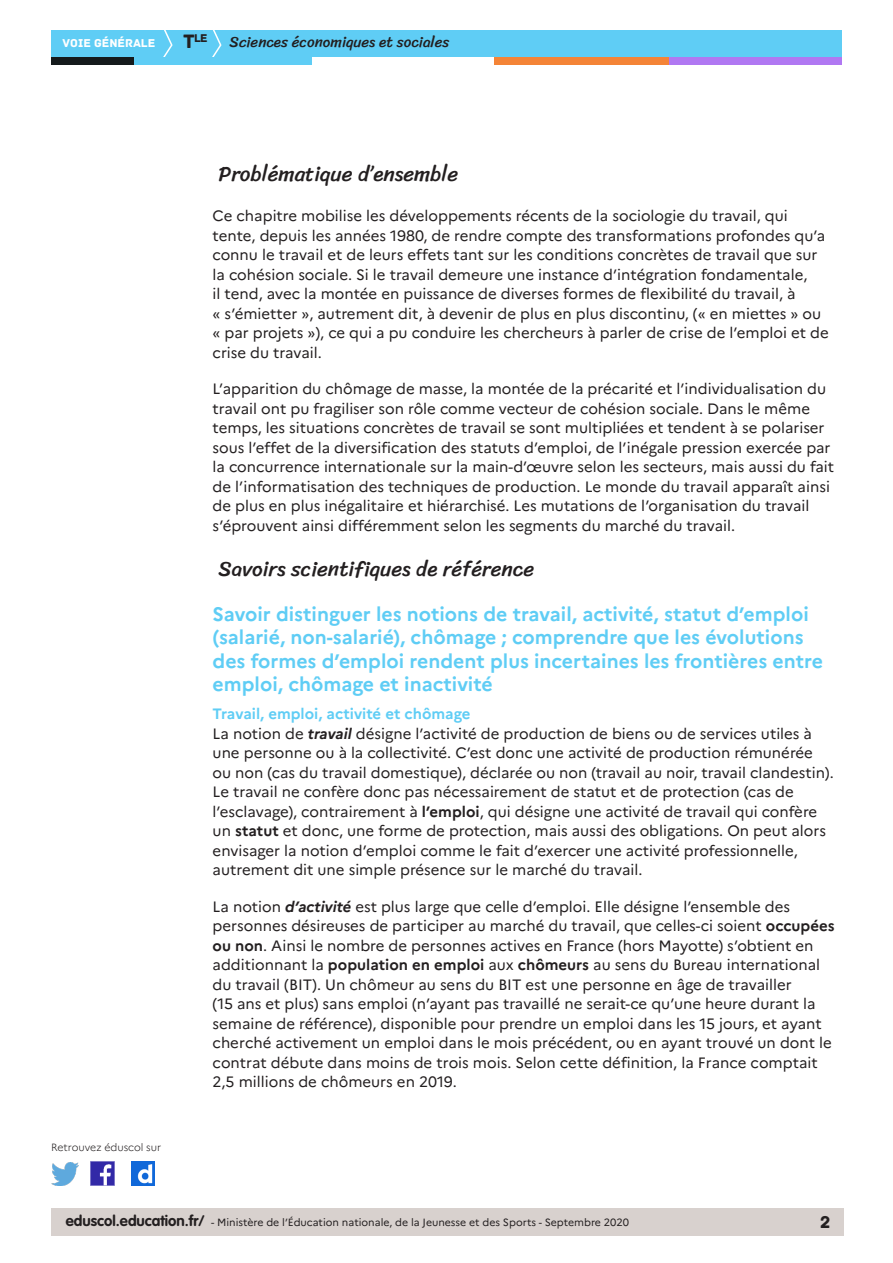
<style>
.page{position:relative;width:893px;height:1263px;background:#fff}
.page>*{position:absolute;margin:0;border:0;box-sizing:border-box;transform-origin:0 0}
.Texte_courant{font:21px "Sriracha";color:#231f20}
.Texte_courant-2{font:700 19.5px/23.4px "Marianne";color:#5fcdf5}
.t1{font:18px "Archive";color:#231f20}
.Texte_courant-3{font:15px/19.5px "Marianne";color:#231f20}
.t2{font:15px "Sriracha";color:#231f20}
.t3{font:12px "Archive";color:#fff}
.t4{font:11.85px "Archive";color:#231f20}
.t5{font:10.5px "Marianne";color:#231f20}
.t6{font:300 10.5px "Marianne";color:#231f20}
.s1{font-size:20.4px}
.s2{font-weight:700;color:#5fcdf5}
.s3{font-weight:700;font-style:italic}
.s4{font-weight:700}
.s5{font-family:"VAG Rounded Std";font-weight:700;font-size:15px}
</style>
<div class="page">
<div style="left:51px;top:1209px;width:792px;height:27px;background:#d8d1ce"></div>
<div style="left:51px;top:30px;width:791px;height:27px;background:#5fcdf5"></div>
<svg style="left:163px;top:30px;width:10px;height:27px"></svg>
<svg style="left:212px;top:30px;width:10px;height:27px"></svg>
<div style="left:133px;top:57px;width:179px;height:8px;background:#5fcdf5"></div>
<div style="left:51px;top:57px;width:82px;height:8px;background:#141a1c"></div>
<div style="left:667px;top:57px;width:175px;height:8px;background:#b078f2"></div>
<div style="left:494px;top:57px;width:175px;height:8px;background:#f48437"></div>
<img style="left:91px;top:1162px;width:23px;height:23px">
<img style="left:51px;top:1163px;width:28px;height:22px">
<img style="left:132px;top:1162px;width:22px;height:23px">
<p class="t4" style="left:183px;top:31px;width:26px"><span class="s1">T</span>le</p>
<p class="t3" style="left:63px;top:36px;width:94px">VOIE GÉNÉRALE</p>
<p class="t2" style="left:230px;top:33px;width:221px">Sciences économiques et sociales</p>
<p class="t6" style="left:51px;top:1141px;width:112px">Retrouvez éduscol sur</p>
<p class="Texte_courant" style="left:219px;top:161px;width:241px">Problématique d’ensemble</p>
<p class="Texte_courant-3" style="left:213px;top:206px;width:618px">Ce chapitre mobilise les développements récents de la sociologie du travail, qui tente, depuis les années 1980, de rendre compte des transformations profondes qu’a connu le travail et de leurs effets tant sur les conditions concrètes de travail que sur la cohésion sociale. Si le travail demeure une instance d’intégration fondamentale,<br>il tend, avec la montée en puissance de diverses formes de flexibilité du travail, à<br>« s’émietter », autrement dit, à devenir de plus en plus discontinu, (« en miettes » ou « par projets »), ce qui a pu conduire les chercheurs à parler de crise de l’emploi et de crise du travail.</p>
<p class="Texte_courant-3" style="left:213px;top:379px;width:623px">L’apparition du chômage de masse, la montée de la précarité et l’individualisation du travail ont pu fragiliser son rôle comme vecteur de cohésion sociale. Dans le même temps, les situations concrètes de travail se sont multipliées et tendent à se polariser sous l’effet de la diversification des statuts d’emploi, de l’inégale pression exercée par la concurrence internationale sur la main-d’œuvre selon les secteurs, mais aussi du fait de l’informatisation des techniques de production. Le monde du travail apparaît ainsi de plus en plus inégalitaire et hiérarchisé. Les mutations de l’organisation du travail s’éprouvent ainsi différemment selon les segments du marché du travail.</p>
<p class="Texte_courant" style="left:219px;top:557px;width:317px">Savoirs scientifiques de référence</p>
<p class="Texte_courant-2" style="left:213px;top:602px;width:612px">Savoir distinguer les notions de travail, activité, statut d’emploi (salarié, non-salarié), chômage ; comprendre que les évolutions des formes d’emploi rendent plus incertaines les frontières entre emploi, chômage et inactivité</p>
<p class="Texte_courant-3" style="left:213px;top:704px;width:623px"><span class="s2">Travail, emploi, activité et chômage<br></span>La notion de <span class="s3">travail</span> désigne l’activité de production de biens ou de services utiles à une personne ou à la collectivité. C’est donc une activité de production rémunérée ou non (cas du travail domestique), déclarée ou non (travail au noir, travail clandestin).<br>Le travail ne confère donc pas nécessairement de statut et de protection (cas de l’esclavage), contrairement à <span class="s4">l’emploi</span>, qui désigne une activité de travail qui confère un <span class="s4">statut</span> et donc, une forme de protection, mais aussi des obligations. On peut alors envisager la notion d’emploi comme le fait d’exercer une activité professionnelle, autrement dit une simple présence sur le marché du travail.</p>
<p class="Texte_courant-3" style="left:213px;top:897px;width:623px">La notion <span class="s3">d’activité</span> est plus large que celle d’emploi. Elle désigne l’ensemble des personnes désireuses de participer au marché du travail, que celles-ci soient <span class="s4">occupées ou non</span>. Ainsi le nombre de personnes actives en France (hors Mayotte) s’obtient en additionnant la <span class="s4">population en emploi</span> aux <span class="s4">chômeurs</span> au sens du Bureau international du travail (BIT). Un chômeur au sens du BIT est une personne en âge de travailler<br>(15 ans et plus) sans emploi (n’ayant pas travaillé ne serait-ce qu’une heure durant la semaine de référence), disponible pour prendre un emploi dans les 15 jours, et ayant cherché activement un emploi dans le mois précédent, ou en ayant trouvé un dont le contrat débute dans moins de trois mois. Selon cette définition, la France comptait 2,5 millions de chômeurs en 2019.</p>
<p class="t5" style="left:66px;top:1216px;width:565px"><span class="s5">eduscol.education.fr/</span> - Ministère de l’Éducation nationale, de la Jeunesse et des Sports - Septembre 2020</p>
<p class="t1" style="left:820px;top:1211px;width:12px">2</p>
</div>
